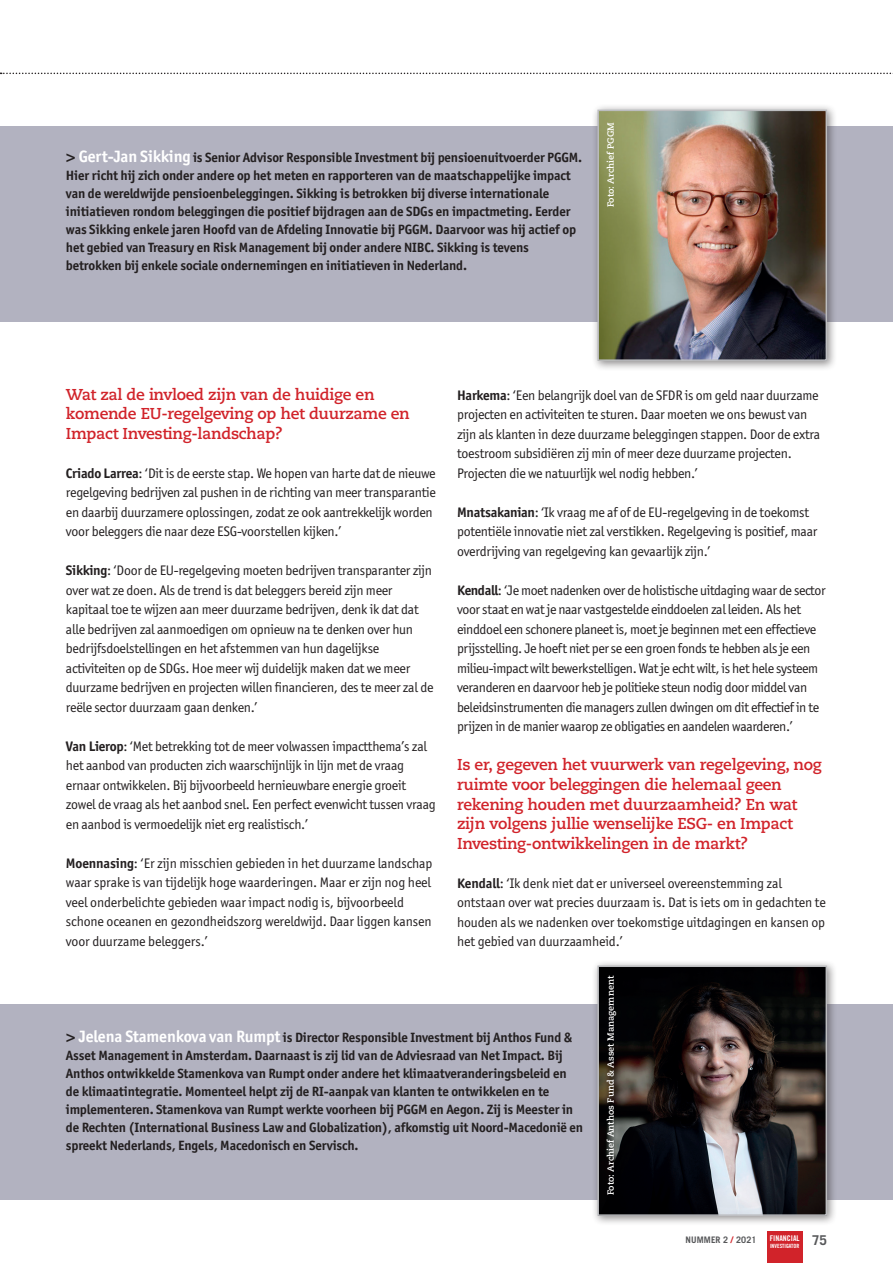
<style>
.page{position:relative;width:893px;height:1263px;background:#fff}
.page>*{position:absolute;margin:0;border:0;box-sizing:border-box;transform-origin:0 0}
.t1{font:700 15.75px/19.5px "Caecilia LT";letter-spacing:-.02em;color:#d1232a}
.t2{font:13.8px/19.5px "Officina San ITC";letter-spacing:-.02em;color:#231f20}
.t3{font:700 13.5px/18px "Officina San ITC";letter-spacing:-.01em;color:#231f20}
.t4{font:700 13.5px "Trade Gothic LT";color:#57585a}
.t5{font:700 9px "Caecilia LT";color:#fff}
.t6{font:700 9px "Trade Gothic LT";letter-spacing:.01em;color:#57585a}
.t7{font:7.8px "Trade Gothic LT Bold Cond Twenty";color:#fff}
.t8{font:5.7px "Trade Gothic LT Bold Cond Twenty";color:#fff}
.s1{font-family:"Caecilia LT";font-weight:800;font-size:16.5px}
.s2{font-size:16.5px;color:#fff}
.s3{font-weight:700}
.s4{color:#d1232a}
</style>
<div class="page">
<div style="left:0;top:127px;width:893px;height:195px;background:#b2b2c0"></div>
<div style="left:591px;top:103px;width:247px;height:268px;background:#231f20;opacity:.5"></div>
<img style="left:600px;top:113px;width:224px;height:245px">
<div style="left:597px;top:110px;width:230px;height:251px;border:2px solid #bcbdc0"></div>
<div style="left:767px;top:1231px;width:35px;height:32px;background:#d1232a"></div>
<svg style="left:0;top:73px;width:893px;height:1px"></svg>
<div style="left:0;top:1004px;width:893px;height:195px;background:#b2b2c0"></div>
<div style="left:591px;top:959px;width:247px;height:267px;background:#231f20;opacity:.5"></div>
<img style="left:600px;top:968px;width:224px;height:245px">
<div style="left:597px;top:965px;width:230px;height:251px;border:2px solid #bcbdc0"></div>
<p class="t3" style="left:66px;top:148px;width:518px"><span class="s1">&gt;</span> <span class="s2">Gert-Jan Sikking</span> is Senior Advisor Responsible Investment bij pensioenuitvoerder PGGM.<br>Hier richt hij zich onder andere op het meten en rapporteren van de maatschappelijke impact van de wereldwijde pensioenbeleggingen. Sikking is betrokken bij diverse internationale initiatieven rondom beleggingen die positief bijdragen aan de SDGs en impactmeting. Eerder was Sikking enkele jaren Hoofd van de Afdeling Innovatie bij PGGM. Daarvoor was hij actief op het gebied van Treasury en Risk Management bij onder andere NIBC. Sikking is tevens betrokken bij enkele sociale ondernemingen en initiatieven in Nederland.</p>
<p class="t5" style="left:605px;top:207px;width:87px;rotate:-90deg">Foto: Archief PGGM</p>
<p class="t1" style="left:66px;top:385px;width:345px">Wat zal de invloed zijn van de huidige en komende EU-regelgeving op het duurzame en<br>Impact Investing-landschap?</p>
<p class="t2" style="left:66px;top:463px;width:371px"><span class="s3">Criado Larrea</span>: ‘Dit is de eerste stap. We hopen van harte dat de nieuwe regelgeving bedrijven zal pushen in de richting van meer transparantie en daarbij duurzamere oplossingen, zodat ze ook aantrekkelijk worden voor beleggers die naar deze ESG-voorstellen kijken.’</p>
<p class="t2" style="left:66px;top:561px;width:369px"><span class="s3">Sikking</span>: ‘Door de EU-regelgeving moeten bedrijven transparanter zijn over wat ze doen. Als de trend is dat beleggers bereid zijn meer kapitaal toe te wijzen aan meer duurzame bedrijven, denk ik dat dat alle bedrijven zal aanmoedigen om opnieuw na te denken over hun bedrijfsdoelstellingen en het afstemmen van hun dagelijkse activiteiten op de SDGs. Hoe meer wij duidelijk maken dat we meer duurzame bedrijven en projecten willen financieren, des te meer zal de reële sector duurzaam gaan denken.’</p>
<p class="t2" style="left:66px;top:736px;width:371px"><span class="s3">Van Lierop</span>: ‘Met betrekking tot de meer volwassen impactthema’s zal het aanbod van producten zich waarschijnlijk in lijn met de vraag ernaar ontwikkelen. Bij bijvoorbeeld hernieuwbare energie groeit zowel de vraag als het aanbod snel. Een perfect evenwicht tussen vraag en aanbod is vermoedelijk niet erg realistisch.’</p>
<p class="t2" style="left:66px;top:853px;width:368px"><span class="s3">Moennasing</span>: ‘Er zijn misschien gebieden in het duurzame landschap waar sprake is van tijdelijk hoge waarderingen. Maar er zijn nog heel veel onderbelichte gebieden waar impact nodig is, bijvoorbeeld schone oceanen en gezondheidszorg wereldwijd. Daar liggen kansen voor duurzame beleggers.’</p>
<p class="t2" style="left:457px;top:385px;width:365px"><span class="s3">Harkema</span>: ‘Een belangrijk doel van de SFDR is om geld naar duurzame projecten en activiteiten te sturen. Daar moeten we ons bewust van zijn als klanten in deze duurzame beleggingen stappen. Door de extra toestroom subsidiëren zij min of meer deze duurzame projecten.<br>Projecten die we natuurlijk wel nodig hebben.’</p>
<p class="t2" style="left:457px;top:502px;width:362px"><span class="s3">Mnatsakanian</span>: ‘Ik vraag me af of de EU-regelgeving in de toekomst potentiële innovatie niet zal verstikken. Regelgeving is positief, maar overdrijving van regelgeving kan gevaarlijk zijn.’</p>
<p class="t2" style="left:457px;top:580px;width:370px"><span class="s3">Kendall</span>: ‘Je moet nadenken over de holistische uitdaging waar de sector voor staat en wat je naar vastgestelde einddoelen zal leiden. Als het einddoel een schonere planeet is, moet je beginnen met een effectieve prijsstelling. Je hoeft niet per se een groen fonds te hebben als je een milieu-impact wilt bewerkstelligen. Wat je echt wilt, is het hele systeem veranderen en daarvoor heb je politieke steun nodig door middel van beleidsinstrumenten die managers zullen dwingen om dit effectief in te prijzen in de manier waarop ze obligaties en aandelen waarderen.’</p>
<p class="t1" style="left:457px;top:755px;width:366px">Is er, gegeven het vuurwerk van regelgeving, nog ruimte voor beleggingen die helemaal geen rekening houden met duurzaamheid? En wat zijn volgens jullie wenselijke ESG- en Impact Investing-ontwikkelingen in de markt?</p>
<p class="t2" style="left:457px;top:873px;width:370px"><span class="s3">Kendall</span>: ‘Ik denk niet dat er universeel overeenstemming zal ontstaan over wat precies duurzaam is. Dat is iets om in gedachten te houden als we nadenken over toekomstige uitdagingen en kansen op het gebied van duurzaamheid.’</p>
<p class="t3" style="left:66px;top:1028px;width:519px"><span class="s1">&gt;</span> <span class="s2">Jelena Stamenkova van Rumpt</span> is Director Responsible Investment bij Anthos Fund &amp; Asset Management in Amsterdam. Daarnaast is zij lid van de Adviesraad van Net Impact. Bij Anthos ontwikkelde Stamenkova van Rumpt onder andere het klimaatveranderingsbeleid en de klimaatintegratie. Momenteel helpt zij de RI-aanpak van klanten te ontwikkelen en te implementeren. Stamenkova van Rumpt werkte voorheen bij PGGM en Aegon. Zij is Meester in de Rechten (International Business Law and Globalization), afkomstig uit Noord-Macedonië en spreekt Nederlands, Engels, Macedonisch en Servisch.</p>
<p class="t5" style="left:605px;top:1195px;width:221px;rotate:-90deg">Foto: Archief Anthos Fund &amp; Asset Managemnent</p>
<p class="t6" style="left:686px;top:1234px;width:72px">NUMMER 2 <span class="s4">/</span> 2021</p>
<p class="t4" style="left:812px;top:1232px;width:17px">75</p>
<p class="t7" style="left:770px;top:1233px;width:31px">FINANCIAL</p>
<p class="t8" style="left:770px;top:1242px;width:31px">INVESTIGATOR</p>
</div>
